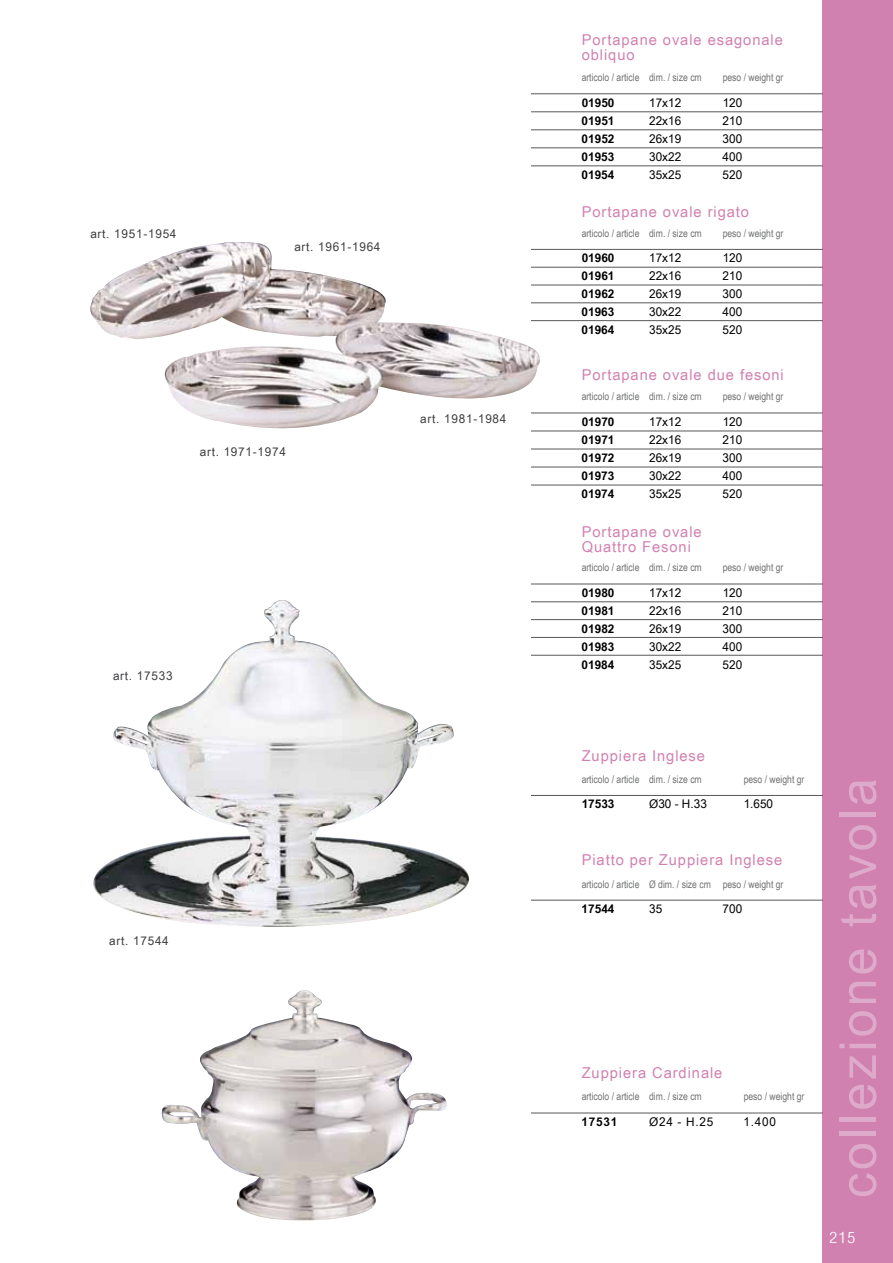
<style>
.page{position:relative;width:893px;height:1263px;background:#fff}
.page>*{position:absolute;margin:0;border:0;box-sizing:border-box;transform-origin:0 0}
.t1{font:51px "Arial Narrow";letter-spacing:.05em;color:#deaacb;scale:1.2 1}
.t2{font:15px/15px "Arial Narrow";letter-spacing:.05em;color:#d181b0;scale:1.2 1}
.t3{font:300 condensed 15px "Helvetica";color:#fff;scale:1.2 1}
.t4{font:12px "Arial Narrow";color:#000;scale:1.2 1}
.t5{font:700 12px "Arial Narrow";color:#000;scale:1.2 1}
.t6{font:12px "Arial Narrow";letter-spacing:.05em;color:#3e3d40;scale:1.2 1}
.t7{font:10.5px "Arial Narrow";color:#707172}
</style>
<div class="page">
<img style="left:90px;top:242px;width:451px;height:187px">
<img style="left:93px;top:600px;width:377px;height:327px">
<div style="left:823px;top:0;width:70px;height:1263px;background:#d181b0"></div>
<hr style="left:531px;top:795px;width:292px;height:1px;background:#58585a">
<hr style="left:531px;top:900px;width:292px;height:1px;background:#58585a">
<hr style="left:531px;top:1113px;width:292px;height:1px;background:#58585a">
<hr style="left:531px;top:94px;width:292px;height:1px;background:#58585a">
<hr style="left:531px;top:112px;width:292px;height:1px;background:#58585a">
<hr style="left:531px;top:148px;width:292px;height:1px;background:#58585a">
<hr style="left:531px;top:130px;width:292px;height:1px;background:#58585a">
<hr style="left:531px;top:166px;width:292px;height:1px;background:#58585a">
<hr style="left:531px;top:413px;width:292px;height:1px;background:#58585a">
<hr style="left:531px;top:431px;width:292px;height:1px;background:#58585a">
<hr style="left:531px;top:467px;width:292px;height:1px;background:#58585a">
<hr style="left:531px;top:449px;width:292px;height:1px;background:#58585a">
<hr style="left:531px;top:485px;width:292px;height:1px;background:#58585a">
<hr style="left:531px;top:249px;width:292px;height:1px;background:#58585a">
<hr style="left:531px;top:267px;width:292px;height:1px;background:#58585a">
<hr style="left:531px;top:303px;width:292px;height:1px;background:#58585a">
<hr style="left:531px;top:285px;width:292px;height:1px;background:#58585a">
<hr style="left:531px;top:320px;width:292px;height:1px;background:#58585a">
<hr style="left:531px;top:584px;width:292px;height:1px;background:#58585a">
<hr style="left:531px;top:601px;width:292px;height:1px;background:#58585a">
<hr style="left:531px;top:637px;width:292px;height:1px;background:#58585a">
<hr style="left:531px;top:619px;width:292px;height:1px;background:#58585a">
<hr style="left:531px;top:655px;width:292px;height:1px;background:#58585a">
<img style="left:161px;top:990px;width:285px;height:231px">
<p class="t6" style="left:90px;top:225px;width:73px">art. 1951-1954</p>
<p class="t6" style="left:294px;top:238px;width:73px">art. 1961-1964</p>
<p class="t6" style="left:200px;top:443px;width:73px">art. 1971-1974</p>
<p class="t6" style="left:420px;top:410px;width:73px">art. 1981-1984</p>
<p class="t6" style="left:113px;top:667px;width:51px">art. 17533</p>
<p class="t6" style="left:109px;top:931px;width:51px">art. 17544</p>
<h2 class="t2" style="left:582px;top:32px;width:169px">Portapane ovale esagonale obliquo</h2>
<p class="t5" style="left:582px;top:93px;width:29px">01950</p>
<p class="t4" style="left:649px;top:94px;width:28px">17x12</p>
<p class="t4" style="left:723px;top:94px;width:18px">120</p>
<p class="t5" style="left:582px;top:111px;width:29px">01951</p>
<p class="t4" style="left:649px;top:112px;width:28px">22x16</p>
<p class="t4" style="left:723px;top:112px;width:18px">210</p>
<p class="t5" style="left:582px;top:129px;width:29px">01952</p>
<p class="t4" style="left:649px;top:130px;width:28px">26x19</p>
<p class="t4" style="left:723px;top:130px;width:18px">300</p>
<p class="t5" style="left:582px;top:147px;width:29px">01953</p>
<p class="t4" style="left:649px;top:148px;width:28px">30x22</p>
<p class="t4" style="left:723px;top:148px;width:18px">400</p>
<p class="t5" style="left:582px;top:165px;width:29px">01954</p>
<p class="t4" style="left:649px;top:166px;width:28px">35x25</p>
<p class="t4" style="left:723px;top:166px;width:18px">520</p>
<p class="t7" style="left:582px;top:70px;width:122px">articolo / article dim. / size cm</p>
<p class="t7" style="left:723px;top:70px;width:62px">peso / weight gr</p>
<h2 class="t2" style="left:582px;top:204px;width:141px">Portapane ovale rigato</h2>
<p class="t5" style="left:582px;top:249px;width:29px">01960</p>
<p class="t4" style="left:649px;top:249px;width:28px">17x12</p>
<p class="t4" style="left:723px;top:249px;width:18px">120</p>
<p class="t5" style="left:582px;top:267px;width:29px">01961</p>
<p class="t4" style="left:649px;top:267px;width:28px">22x16</p>
<p class="t4" style="left:723px;top:267px;width:18px">210</p>
<p class="t5" style="left:582px;top:285px;width:29px">01962</p>
<p class="t4" style="left:649px;top:285px;width:28px">26x19</p>
<p class="t4" style="left:723px;top:285px;width:18px">300</p>
<p class="t5" style="left:582px;top:303px;width:29px">01963</p>
<p class="t4" style="left:649px;top:303px;width:28px">30x22</p>
<p class="t4" style="left:723px;top:303px;width:18px">400</p>
<p class="t5" style="left:582px;top:321px;width:29px">01964</p>
<p class="t4" style="left:649px;top:321px;width:28px">35x25</p>
<p class="t4" style="left:723px;top:321px;width:18px">520</p>
<p class="t7" style="left:582px;top:225px;width:122px">articolo / article dim. / size cm</p>
<p class="t7" style="left:723px;top:225px;width:62px">peso / weight gr</p>
<h2 class="t2" style="left:582px;top:367px;width:170px">Portapane ovale due fesoni</h2>
<p class="t5" style="left:582px;top:412px;width:29px">01970</p>
<p class="t4" style="left:649px;top:413px;width:28px">17x12</p>
<p class="t4" style="left:723px;top:413px;width:18px">120</p>
<p class="t5" style="left:582px;top:430px;width:29px">01971</p>
<p class="t4" style="left:649px;top:431px;width:28px">22x16</p>
<p class="t4" style="left:723px;top:431px;width:18px">210</p>
<p class="t5" style="left:582px;top:448px;width:29px">01972</p>
<p class="t4" style="left:649px;top:449px;width:28px">26x19</p>
<p class="t4" style="left:723px;top:449px;width:18px">300</p>
<p class="t5" style="left:582px;top:466px;width:29px">01973</p>
<p class="t4" style="left:649px;top:467px;width:28px">30x22</p>
<p class="t4" style="left:723px;top:467px;width:18px">400</p>
<p class="t5" style="left:582px;top:484px;width:29px">01974</p>
<p class="t4" style="left:649px;top:485px;width:28px">35x25</p>
<p class="t4" style="left:723px;top:485px;width:18px">520</p>
<p class="t7" style="left:582px;top:389px;width:122px">articolo / article dim. / size cm</p>
<p class="t7" style="left:723px;top:389px;width:62px">peso / weight gr</p>
<h2 class="t2" style="left:582px;top:523px;width:102px">Portapane ovale<br>Quattro Fesoni</h2>
<p class="t5" style="left:582px;top:583px;width:29px">01980</p>
<p class="t4" style="left:649px;top:584px;width:28px">17x12</p>
<p class="t4" style="left:723px;top:584px;width:18px">120</p>
<p class="t5" style="left:582px;top:601px;width:29px">01981</p>
<p class="t4" style="left:649px;top:602px;width:28px">22x16</p>
<p class="t4" style="left:723px;top:602px;width:18px">210</p>
<p class="t5" style="left:582px;top:619px;width:29px">01982</p>
<p class="t4" style="left:649px;top:620px;width:28px">26x19</p>
<p class="t4" style="left:723px;top:620px;width:18px">300</p>
<p class="t5" style="left:582px;top:637px;width:29px">01983</p>
<p class="t4" style="left:649px;top:638px;width:28px">30x22</p>
<p class="t4" style="left:723px;top:638px;width:18px">400</p>
<p class="t5" style="left:582px;top:655px;width:29px">01984</p>
<p class="t4" style="left:649px;top:656px;width:28px">35x25</p>
<p class="t4" style="left:723px;top:656px;width:18px">520</p>
<p class="t7" style="left:582px;top:560px;width:122px">articolo / article dim. / size cm</p>
<p class="t7" style="left:723px;top:560px;width:62px">peso / weight gr</p>
<h2 class="t2" style="left:582px;top:747px;width:104px">Zuppiera Inglese</h2>
<p class="t7" style="left:582px;top:771px;width:122px">articolo / article dim. / size cm</p>
<p class="t7" style="left:744px;top:771px;width:62px">peso / weight gr</p>
<p class="t5" style="left:582px;top:795px;width:29px">17533</p>
<p class="t4" style="left:649px;top:795px;width:50px">Ø30 - H.33</p>
<p class="t4" style="left:744px;top:795px;width:26px">1.650</p>
<h2 class="t2" style="left:582px;top:852px;width:169px">Piatto per Zuppiera Inglese</h2>
<p class="t7" style="left:582px;top:876px;width:203px">articolo / article Ø dim. / size cm peso / weight gr</p>
<p class="t5" style="left:582px;top:900px;width:29px">17544</p>
<p class="t4" style="left:649px;top:900px;width:12px">35</p>
<p class="t4" style="left:723px;top:900px;width:18px">700</p>
<h2 class="t2" style="left:582px;top:1065px;width:119px">Zuppiera Cardinale</h2>
<p class="t7" style="left:582px;top:1089px;width:122px">articolo / article dim. / size cm</p>
<p class="t7" style="left:744px;top:1089px;width:62px">peso / weight gr</p>
<p class="t5" style="left:582px;top:1112px;width:31px">17531</p>
<p class="t4" style="left:649px;top:1113px;width:55px">Ø24 - H.25</p>
<p class="t4" style="left:744px;top:1113px;width:29px">1.400</p>
<h1 class="t1" style="left:820px;top:1198px;width:351px;rotate:-90deg">collezione tavola</h1>
<h2 class="t3" style="left:830px;top:1229px;width:23px">215</h2>
</div>
